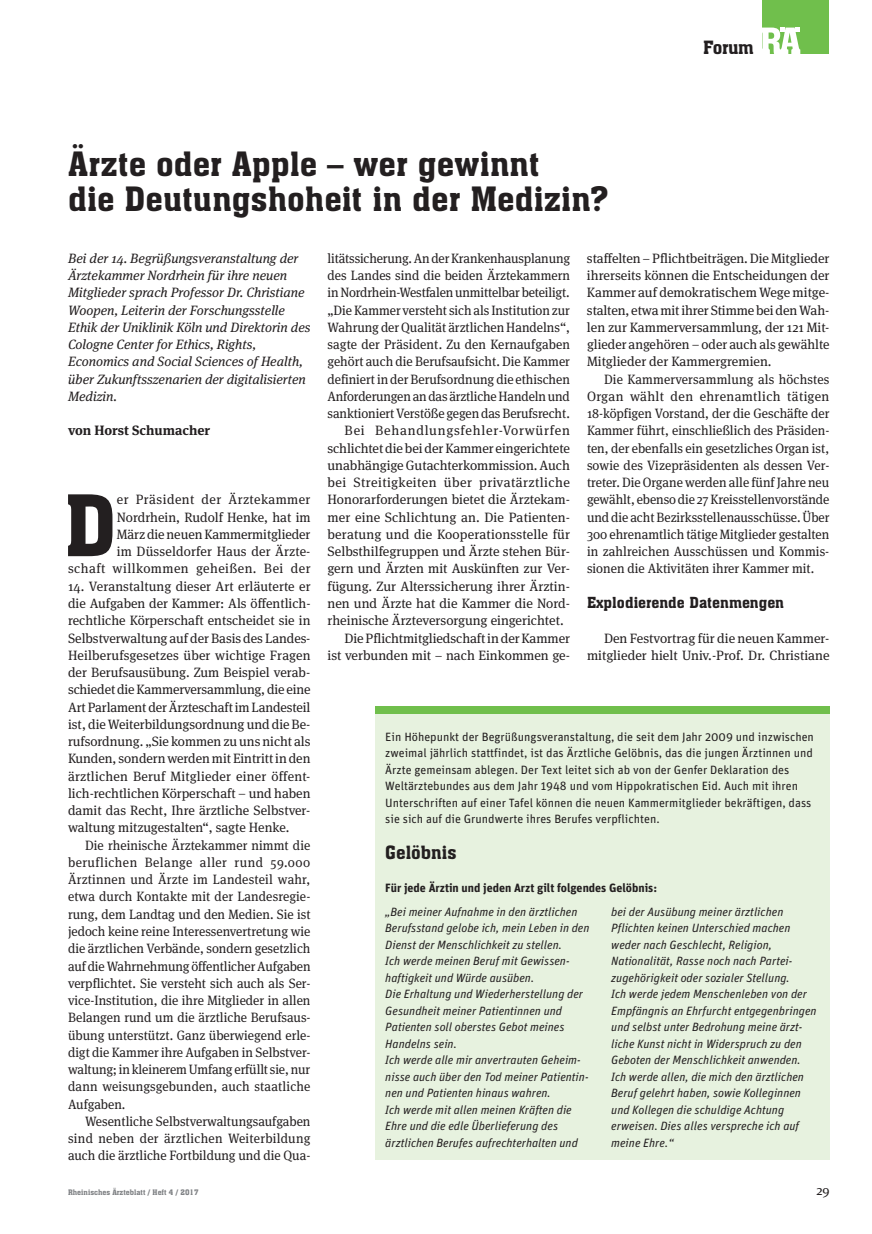
<style>
.page{position:relative;width:872px;height:1234px;background:#fff}
.page>*{position:absolute;margin:0;border:0;box-sizing:border-box;transform-origin:0 0}
.t1{font:83.1px "Aachen BT";color:#231f20}
.t2{font:33px/34.5px "Aachen BT";color:#231f20}
.t3{font:18px "Aachen BT";letter-spacing:-.005em;color:#231f20}
.t4{font:15px "Aachen BT";color:#231f20}
.t5{font:13.5px/17.2px "Meta Serif OT";color:#231f20;text-align:justify;scale:.96 1}
.t6{font:13.5px/17.2px "Meta Serif OT";color:#231f20;text-align:right}
.t7{font:italic 13.5px/17.2px "Meta Serif OT";color:#231f20}
.t8{font:13.5px "Meta Serif OT";letter-spacing:.03em;color:#231f20}
.t9{font:13.5px "Meta Serif OT";letter-spacing:.055em;color:#231f20}
.t10{font:700 13.5px "Meta Serif OT";color:#231f20}
.t11{font:italic 12px/16.5px "Unit";color:#231f20}
.t12{font:12px/16.5px "Unit";color:#231f20}
.t13{font:700 12px "Unit";color:#231f20}
.t14{font:7.5px "Aachen BT";color:#808285}
</style>
<div class="page">
<div style="left:762px;top:0;width:67px;height:54px;background:#70bf4c"></div>
<svg style="left:762px;top:28px;width:38px;height:26px"></svg>
<div style="left:375px;top:706px;width:454px;height:8px;background:#70bf4c"></div>
<div style="left:375px;top:714px;width:454px;height:446px;background:#e7f2df"></div>
<h3 class="t3" style="left:703px;top:36px;width:52px">Forum</h3>
<h2 class="t2" style="left:68px;top:146px;width:542px">Ärzte oder Apple – wer gewinnt<br>die Deutungshoheit in der Medizin?</h2>
<p class="t7" style="left:68px;top:249px;width:244px">Bei der 14. Begrüßungsveranstaltung der Ärztekammer Nordrhein für ihre neuen Mitglieder sprach Professor Dr. Christiane Woopen, Leiterin der Forschungsstelle Ethik der Uniklinik Köln und Direktorin des Cologne Center for Ethics, Rights, Economics and Social Sciences of Health, über Zukunftsszenarien der digitalisierten Medizin.</p>
<p class="t10" style="left:68px;top:422px;width:143px">von Horst Schumacher</p>
<p class="t5" style="left:327px;top:249px;width:254px">litätssicherung. An der Krankenhausplanung</p>
<p class="t5" style="left:327px;top:266px;width:254px">des Landes sind die beiden Ärztekammern</p>
<p class="t5" style="left:327px;top:284px;width:254px">in Nordrhein-Westfalen unmittelbar beteiligt.</p>
<p class="t5" style="left:327px;top:301px;width:254px">„Die Kammer versteht sich als Institution zur</p>
<p class="t5" style="left:327px;top:318px;width:254px">Wahrung der Qualität ärztlichen Handelns“,</p>
<p class="t5" style="left:327px;top:335px;width:254px">sagte der Präsident. Zu den Kernaufgaben</p>
<p class="t5" style="left:327px;top:353px;width:254px">gehört auch die Berufsaufsicht. Die Kammer</p>
<p class="t5" style="left:327px;top:370px;width:254px">definiert in der Berufsordnung die ethischen</p>
<p class="t5" style="left:327px;top:387px;width:254px">Anforderungen an das ärztliche Handeln und</p>
<p class="t5" style="left:327px;top:404px;width:254px">sanktioniert Verstöße gegen das Berufsrecht.</p>
<p class="t9" style="left:344px;top:422px;width:227px">Bei Behandlungsfehler-Vorwürfen</p>
<p class="t6" style="left:327px;top:439px;width:244px">schlichtet die bei der Kammer eingerichtete</p>
<p class="t6" style="left:327px;top:456px;width:244px">unabhängige Gutachterkommission. Auch</p>
<p class="t8" style="left:327px;top:474px;width:244px">bei Streitigkeiten über privatärztliche</p>
<p class="t6" style="left:327px;top:491px;width:244px">Honorarforderungen bietet die Ärztekam-</p>
<p class="t6" style="left:327px;top:508px;width:244px">mer eine Schlichtung an. Die Patienten-</p>
<p class="t6" style="left:327px;top:525px;width:244px">beratung und die Kooperationsstelle für</p>
<p class="t6" style="left:327px;top:542px;width:244px">Selbsthilfegruppen und Ärzte stehen Bür-</p>
<p class="t6" style="left:327px;top:560px;width:244px">gern und Ärzten mit Auskünften zur Ver-</p>
<p class="t6" style="left:327px;top:577px;width:244px">fügung. Zur Alterssicherung ihrer Ärztin-</p>
<p class="t6" style="left:327px;top:594px;width:244px">nen und Ärzte hat die Kammer die Nord-</p>
<p class="t6" style="left:327px;top:611px;width:238px">rheinische Ärzteversorgung eingerichtet.</p>
<p class="t6" style="left:344px;top:629px;width:227px">Die Pflichtmitgliedschaft in der Kammer</p>
<p class="t6" style="left:327px;top:646px;width:244px">ist verbunden mit − nach Einkommen ge-</p>
<p class="t6" style="left:587px;top:249px;width:244px;text-align:justify">staffelten − Pflichtbeiträgen. Die Mitglieder ihrerseits können die Entscheidungen der Kammer auf demokratischem Wege mitge&shy;stalten, etwa mit ihrer Stimme bei den Wah&shy;len zur Kammerversammlung, der 121 Mit&shy;glieder angehören – oder auch als gewählte Mitglieder der Kammergremien.</p>
<p class="t5" style="left:587px;top:370px;width:254px;text-indent:17px">Die Kammerversammlung als höchstes Organ wählt den ehrenamtlich tätigen 18-köpfigen Vorstand, der die Geschäfte der Kammer führt, einschließlich des Präsiden&shy;ten, der ebenfalls ein gesetzliches Organ ist, sowie des Vizepräsidenten als dessen Ver&shy;treter. Die Organe werden alle fünf Jahre neu gewählt, ebenso die 27 Kreisstellenvorstände und die acht Bezirksstellenausschüsse. Über 300 ehrenamtlich tätige Mitglieder gestalten in zahlreichen Ausschüssen und Kommis&shy;sionen die Aktivitäten ihrer Kammer mit.</p>
<p class="t4" style="left:587px;top:593px;width:199px">Explodierende Datenmengen</p>
<p class="t6" style="left:587px;top:629px;width:244px">Den Festvortrag für die neuen Kammer&shy;mitglieder hielt Univ.-Prof. Dr. Christiane</p>
<p class="t6" style="left:68px;top:491px;width:244px">er Präsident der Ärztekammer<br>Nordrhein, Rudolf Henke, hat im<br>März die neuen Kammermitglieder<br>im Düsseldorfer Haus der Ärzte-<br>schaft willkommen geheißen. Bei der</p>
<p class="t6" style="left:68px;top:577px;width:244px;text-align:left">14. Veranstaltung dieser Art erläuterte er die Aufgaben der Kammer: Als öffentlich-- rechtliche Körperschaft entscheidet sie in Selbstverwaltung auf der Basis des Landes-- Heilberufsgesetzes über wichtige Fragen der Berufsausübung. Zum Beispiel verab&shy;schiedet die Kammerversammlung, die eine Art Parlament der Ärzteschaft im Landesteil ist, die Weiterbildungsordnung und die Be&shy;rufsordnung. „Sie kommen zu uns nicht als Kunden, sondern werden mit Eintritt in den ärztlichen Beruf Mitglieder einer öffent&shy;lich-rechtlichen Körperschaft – und haben damit das Recht, Ihre ärztliche Selbstver&shy;waltung mitzugestalten“, sagte Henke.</p>
<p class="t5" style="left:68px;top:836px;width:254px;text-indent:17px">Die rheinische Ärztekammer nimmt die beruflichen Belange aller rund 59.000<br>Ärztinnen und Ärzte im Landesteil wahr, etwa durch Kontakte mit der Landesregie&shy;rung, dem Landtag und den Medien. Sie ist jedoch keine reine Interessenvertretung wie die ärztlichen Verbände, sondern gesetzlich auf die Wahrnehmung öffentlicher Aufgaben verpflichtet. Sie versteht sich auch als Ser&shy;vice-Institution, die ihre Mitglieder in allen Belangen rund um die ärztliche Berufsaus&shy;übung unterstützt. Ganz überwiegend erle&shy;digt die Kammer ihre Aufgaben in Selbstver&shy;waltung; in kleinerem Umfang erfüllt sie, nur dann weisungsgebunden, auch staatliche Aufgaben.</p>
<p class="t5" style="left:68px;top:1112px;width:254px;text-indent:17px">Wesentliche Selbstverwaltungsaufgaben sind neben der ärztlichen Weiterbildung auch die ärztliche Fortbildung und die Qua-</p>
<h1 class="t1" style="left:64px;top:473px;width:54px">D</h1>
<p class="t12" style="left:385px;top:727px;width:430px">Ein Höhepunkt der Begrüßungsveranstaltung, die seit dem Jahr 2009 und inzwischen zweimal jährlich stattfindet, ist das Ärztliche Gelöbnis, das die jungen Ärztinnen und Ärzte gemeinsam ablegen. Der Text leitet sich ab von der Genfer Deklaration des Weltärztebundes aus dem Jahr 1948 und vom Hippokratischen Eid. Auch mit ihren Unterschriften auf einer Tafel können die neuen Kammermitglieder bekräftigen, dass sie sich auf die Grundwerte ihres Berufes verpflichten.</p>
<h3 class="t3" style="left:385px;top:841px;width:73px">Gelöbnis</h3>
<p class="t13" style="left:385px;top:880px;width:273px">Für jede Ärztin und jeden Arzt gilt folgendes Gelöbnis:</p>
<p class="t11" style="left:385px;top:902px;width:206px">„Bei meiner Aufnahme in den ärztlichen Berufsstand gelobe ich, mein Leben in den Dienst der Menschlichkeit zu stellen.<br>Ich werde meinen Beruf mit Gewissen&shy;haftigkeit und Würde ausüben.<br>Die Erhaltung und Wiederherstellung der Gesundheit meiner Patientinnen und Patienten soll oberstes Gebot meines Handelns sein.<br>Ich werde alle mir anvertrauten Geheim&shy;nisse auch über den Tod meiner Patientin&shy;nen und Patienten hinaus wahren.<br>Ich werde mit allen meinen Kräften die Ehre und die edle Überlieferung des ärztlichen Berufes aufrechterhalten und</p>
<p class="t11" style="left:611px;top:902px;width:207px">bei der Ausübung meiner ärztlichen Pflichten keinen Unterschied machen weder nach Geschlecht, Religion, Nationalität, Rasse noch nach Partei&shy;zugehörigkeit oder sozialer Stellung.<br>Ich werde jedem Menschenleben von der Empfängnis an Ehrfurcht entgegenbringen und selbst unter Bedrohung meine ärzt&shy;liche Kunst nicht in Widerspruch zu den Geboten der Menschlichkeit anwenden.<br>Ich werde allen, die mich den ärztlichen Beruf gelehrt haben, sowie Kolleginnen und Kollegen die schuldige Achtung erweisen. Dies alles verspreche ich auf meine Ehre.“</p>
<p class="t14" style="left:68px;top:1187px;width:132px">Rheinisches Ärzteblatt / Heft 4 / 2017</p>
<p class="t6" style="left:816px;top:1181px;width:15px">29</p>
</div>
